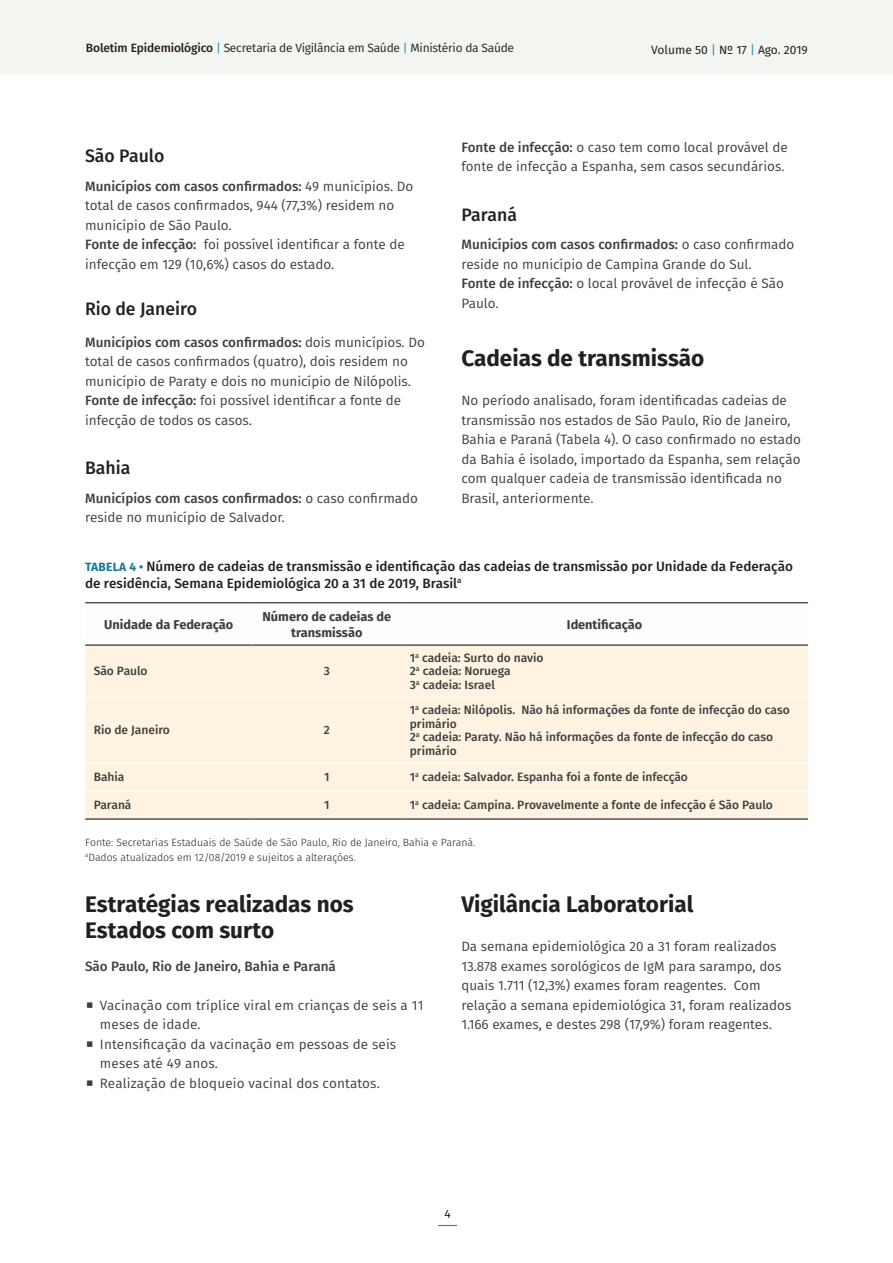
<style>
.page{position:relative;width:893px;height:1263px;background:#fff}
.page>*{position:absolute;margin:0;border:0;box-sizing:border-box;transform-origin:0 0}
.subtitulo_1_1_linha{font:700 22.5px/25.5px "Fira Sans";color:#231f20}
.subtítulo_3_1_linha{font:500 18px "Fira Sans";color:#231f20}
.subtitulo_3_3_linhas{font:500 18px "Fira Sans";color:#231f20}
.Texto_miolo{font:13.5px/19.5px "Fira Sans";color:#3e3e3f}
.Titulo_tabela_quadro{font:500 13.5px/16.5px "Fira Sans";color:#231f20}
.Texto_miolo-2{font:500 13.5px "Fira Sans";color:#3e3e3f}
.cabeçalho_tabela_ger{font:700 12.75px/15.8px "Fira Sans";color:#3e3e3f;text-align:center}
.Texto_tabela{font:500 12px/13.5px "Fira Sans";color:#3e3e3f}
.t1{font:12px "Fira Sans";letter-spacing:-.02em;color:#231f20}
.t2{font:12px "Fira Sans";color:#231f20}
.Fonte{font:300 10.5px "Fira Sans";color:#231f20}
.s1{font-weight:500}
.s2{color:#1c8aa8}
.s3{font-weight:700;font-size:12px;color:#17759b}
</style>
<div class="page">
<div style="left:0;top:0;width:893px;height:74px;background:#f3f5f1"></div>
<svg style="left:438px;top:1225px;width:19px;height:1px"></svg>
<svg style="left:85px;top:603px;width:723px;height:1px"></svg>
<div style="left:85px;top:646px;width:723px;height:172px;background:#fef3e1"></div>
<hr style="left:85px;top:697px;width:167px;height:1px;background:#fff">
<hr style="left:252px;top:697px;width:149px;height:1px;background:#fff">
<hr style="left:401px;top:697px;width:407px;height:1px;background:#fff">
<hr style="left:85px;top:763px;width:167px;height:1px;background:#fff">
<hr style="left:252px;top:763px;width:149px;height:1px;background:#fff">
<hr style="left:401px;top:763px;width:407px;height:1px;background:#fff">
<hr style="left:85px;top:602px;width:167px;height:1px;background:#231f20">
<hr style="left:252px;top:602px;width:149px;height:1px;background:#231f20">
<hr style="left:401px;top:602px;width:407px;height:1px;background:#231f20">
<hr style="left:85px;top:644px;width:167px;height:2px;background:#231f20">
<hr style="left:252px;top:644px;width:149px;height:2px;background:#231f20">
<hr style="left:401px;top:644px;width:407px;height:2px;background:#231f20">
<hr style="left:85px;top:790px;width:167px;height:2px;background:#fff">
<hr style="left:252px;top:790px;width:149px;height:2px;background:#fff">
<hr style="left:401px;top:790px;width:407px;height:2px;background:#fff">
<hr style="left:85px;top:818px;width:167px;height:2px;background:#231f20">
<hr style="left:252px;top:818px;width:149px;height:2px;background:#231f20">
<hr style="left:401px;top:818px;width:407px;height:2px;background:#231f20">
<p class="t1" style="left:86px;top:39px;width:430px"><span class="s1">Boletim Epidemiológico</span> <span class="s2">|</span> Secretaria de Vigilância em Saúde <span class="s2">|</span> Ministério da Saúde</p>
<p class="t2" style="left:651px;top:41px;width:158px">Volume 50 <span class="s2">|</span> Nº 17 <span class="s2">|</span> Ago. 2019</p>
<p class="subtítulo_3_1_linha" style="left:85px;top:143px;width:81px">São Paulo</p>
<p class="Texto_miolo" style="left:85px;top:176px;width:330px"><span class="s1">Municípios com casos confirmados:</span> 49 municípios. Do total de casos confirmados, 944 (77,3%) residem no município de São Paulo.</p>
<p class="Texto_miolo" style="left:85px;top:235px;width:321px"><span class="s1">Fonte de infecção:</span> foi possível identificar a fonte de infecção em 129 (10,6%) casos do estado.</p>
<p class="subtitulo_3_3_linhas" style="left:85px;top:296px;width:114px">Rio de Janeiro</p>
<p class="Texto_miolo" style="left:85px;top:332px;width:341px"><span class="s1">Municípios com casos confirmados:</span> dois municípios. Do total de casos confirmados (quatro), dois residem no município de Paraty e dois no município de Nilópolis.</p>
<p class="Texto_miolo" style="left:85px;top:391px;width:318px"><span class="s1">Fonte de infecção:</span> foi possível identificar a fonte de infecção de todos os casos.</p>
<p class="subtítulo_3_1_linha" style="left:85px;top:455px;width:47px">Bahia</p>
<p class="Texto_miolo" style="left:85px;top:488px;width:334px"><span class="s1">Municípios com casos confirmados:</span> o caso confirmado reside no município de Salvador.</p>
<p class="Texto_miolo" style="left:461px;top:137px;width:328px"><span class="s1">Fonte de infecção:</span> o caso tem como local provável de fonte de infecção a Espanha, sem casos secundários.</p>
<p class="subtítulo_3_1_linha" style="left:461px;top:202px;width:57px">Paraná</p>
<p class="Texto_miolo" style="left:461px;top:235px;width:334px"><span class="s1">Municípios com casos confirmados:</span> o caso confirmado reside no município de Campina Grande do Sul.</p>
<p class="Texto_miolo" style="left:461px;top:274px;width:324px"><span class="s1">Fonte de infecção:</span> o local provável de infecção é São<br>Paulo.</p>
<p class="subtitulo_1_1_linha" style="left:461px;top:345px;width:244px">Cadeias de transmissão</p>
<p class="Texto_miolo" style="left:461px;top:391px;width:341px">No período analisado, foram identificadas cadeias de transmissão nos estados de São Paulo, Rio de Janeiro, Bahia e Paraná (Tabela 4). O caso confirmado no estado da Bahia é isolado, importado da Espanha, sem relação com qualquer cadeia de transmissão identificada no Brasil, anteriormente.</p>
<p class="Titulo_tabela_quadro" style="left:85px;top:558px;width:709px"><span class="s3">TABELA 4 •</span> Número de cadeias de transmissão e identificação das cadeias de transmissão por Unidade da Federação de residência, Semana Epidemiológica 20 a 31 de 2019, Brasil<sup>a</sup></p>
<p class="cabeçalho_tabela_ger" style="left:104px;top:616px;width:131px">Unidade da Federação</p>
<p class="cabeçalho_tabela_ger" style="left:262px;top:608px;width:130px">Número de cadeias de transmissão</p>
<p class="cabeçalho_tabela_ger" style="left:567px;top:616px;width:77px">Identificação</p>
<p class="Texto_tabela" style="left:94px;top:664px;width:55px">São Paulo</p>
<p class="Texto_tabela" style="left:324px;top:664px;width:8px">3</p>
<p class="Texto_tabela" style="left:410px;top:651px;width:135px">1<sup>a</sup> cadeia: Surto do navio</p>
<p class="Texto_tabela" style="left:410px;top:664px;width:103px">2<sup>a</sup> cadeia: Noruega</p>
<p class="Texto_tabela" style="left:410px;top:678px;width:87px">3<sup>a</sup> cadeia: Israel</p>
<p class="Texto_tabela" style="left:94px;top:723px;width:78px">Rio de Janeiro</p>
<p class="Texto_tabela" style="left:324px;top:723px;width:8px">2</p>
<p class="Texto_tabela" style="left:410px;top:703px;width:382px">1<sup>a</sup> cadeia: Nilópolis. Não há informações da fonte de infecção do caso primário</p>
<p class="Texto_tabela" style="left:410px;top:730px;width:365px">2<sup>a</sup> cadeia: Paraty. Não há informações da fonte de infecção do caso primário</p>
<p class="Texto_tabela" style="left:94px;top:770px;width:32px">Bahia</p>
<p class="Texto_tabela" style="left:324px;top:770px;width:7px">1</p>
<p class="Texto_tabela" style="left:410px;top:770px;width:280px">1<sup>a</sup> cadeia: Salvador. Espanha foi a fonte de infecção</p>
<p class="Texto_tabela" style="left:94px;top:798px;width:39px">Paraná</p>
<p class="Texto_tabela" style="left:324px;top:798px;width:7px">1</p>
<p class="Texto_tabela" style="left:410px;top:798px;width:365px">1<sup>a</sup> cadeia: Campina. Provavelmente a fonte de infecção é São Paulo</p>
<p class="Fonte" style="left:85px;top:835px;width:392px">Fonte: Secretarias Estaduais de Saúde de São Paulo, Rio de Janeiro, Bahia e Paraná.</p>
<p class="Fonte" style="left:85px;top:850px;width:272px"><sup>a</sup>Dados atualizados em 12/08/2019 e sujeitos a alterações.</p>
<p class="subtitulo_1_1_linha" style="left:85px;top:891px;width:270px">Estratégias realizadas nos<br>Estados com surto</p>
<p class="Texto_miolo-2" style="left:85px;top:956px;width:252px">São Paulo, Rio de Janeiro, Bahia e Paraná</p>
<p class="Texto_miolo" style="left:100px;top:995px;width:325px">Vacinação com tríplice viral em crianças de seis a 11 meses de idade.</p>
<p class="Texto_miolo" style="left:100px;top:1034px;width:298px">Intensificação da vacinação em pessoas de seis meses até 49 anos.</p>
<p class="Texto_miolo" style="left:100px;top:1073px;width:281px">Realização de bloqueio vacinal dos contatos.</p>
<p class="subtitulo_1_1_linha" style="left:461px;top:891px;width:234px">Vigilância Laboratorial</p>
<p class="Texto_miolo" style="left:461px;top:937px;width:331px">Da semana epidemiológica 20 a 31 foram realizados 13.878 exames sorológicos de IgM para sarampo, dos quais 1.711 (12,3%) exames foram reagentes. Com relação a semana epidemiológica 31, foram realizados 1.166 exames, e destes 298 (17,9%) foram reagentes.</p>
<p class="t2" style="left:444px;top:1206px;width:8px">4</p>
</div>
